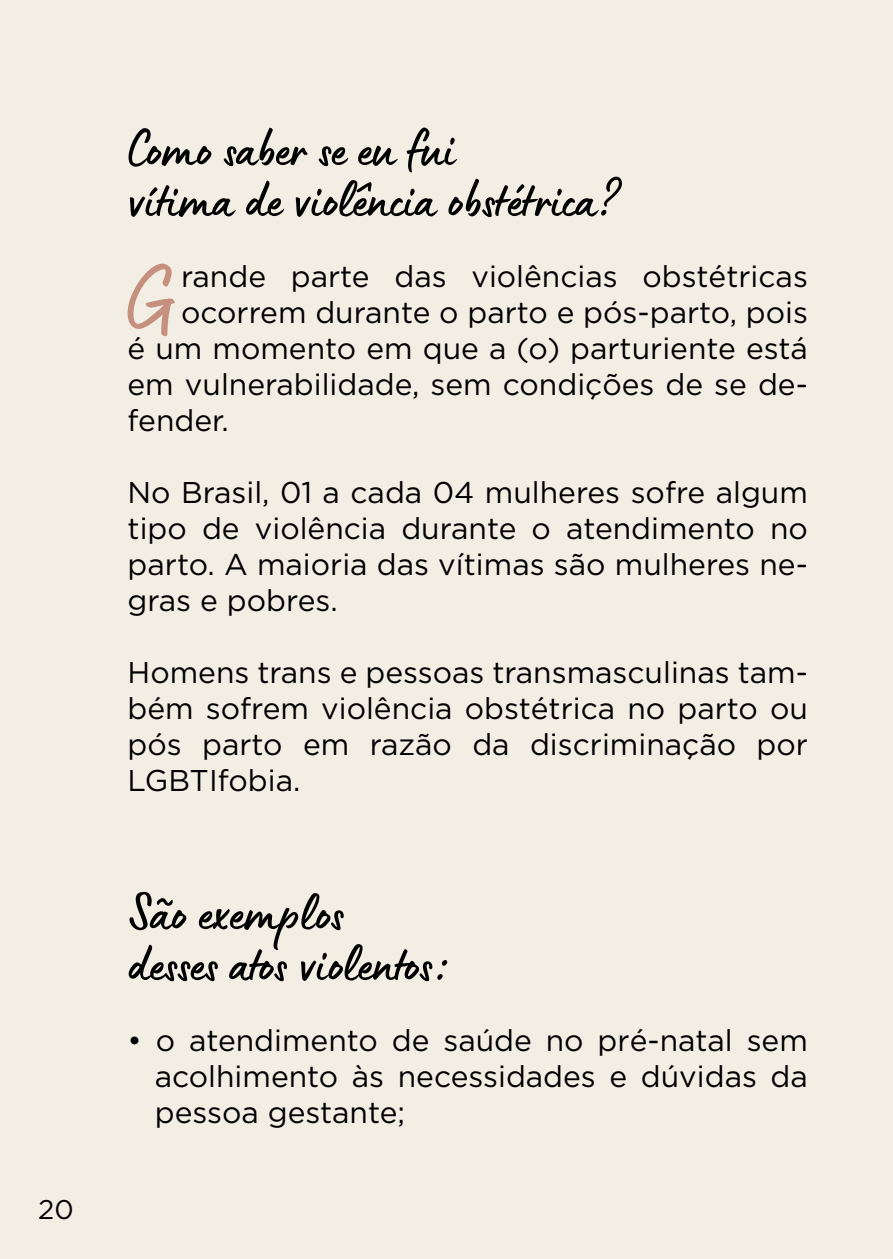
<style>
.page{position:relative;width:893px;height:1259px;background:#f3eee4}
.page>*{position:absolute;margin:0;border:0;box-sizing:border-box;transform-origin:0 0}
.t1{font:90.6px "Lumios Marker";color:#c5907e}
.t2{font:54px/51px "Lumios Marker";color:#000}
.t3{font:30px/36px "Gotham";color:#000;text-align:justify}
.t4{font:27px "Gotham";color:#000}
</style>
<div class="page">
<p class="t4" style="left:38px;top:1194px;width:37px">20</p>
<h2 class="t2" style="left:128px;top:120px;width:491px">Como saber se eu fui<br>vítima de violência obstétrica?</h2>
<h1 class="t1" style="left:128px;top:239px;width:49px">G</h1>
<p class="t3" style="left:181px;top:258px;width:628px">rande parte das violências obstétricas</p>
<p class="t3" style="left:181px;top:294px;width:628px">ocorrem durante o parto e pós-parto, pois</p>
<p class="t3" style="left:128px;top:330px;width:682px">é um momento em que a (o) parturiente está</p>
<p class="t3" style="left:128px;top:366px;width:682px">em vulnerabilidade, sem condições de se de-</p>
<p class="t3" style="left:128px;top:402px;width:103px">fender.</p>
<p class="t3" style="left:128px;top:474px;width:682px">No Brasil, 01 a cada 04 mulheres sofre algum tipo de violência durante o atendimento no parto. A maioria das vítimas são mulheres ne&shy;gras e pobres.</p>
<p class="t3" style="left:128px;top:654px;width:682px">Homens trans e pessoas transmasculinas tam&shy;bém sofrem violência obstétrica no parto ou pós parto em razão da discriminação por LGBTIfobia.</p>
<h2 class="t2" style="left:128px;top:884px;width:321px">São exemplos desses atos violentos:</h2>
<p class="t3" style="left:155px;top:1022px;width:655px;text-indent:-27px">• o atendimento de saúde no pré-natal sem acolhimento às necessidades e dúvidas da pessoa gestante;</p>
</div>
